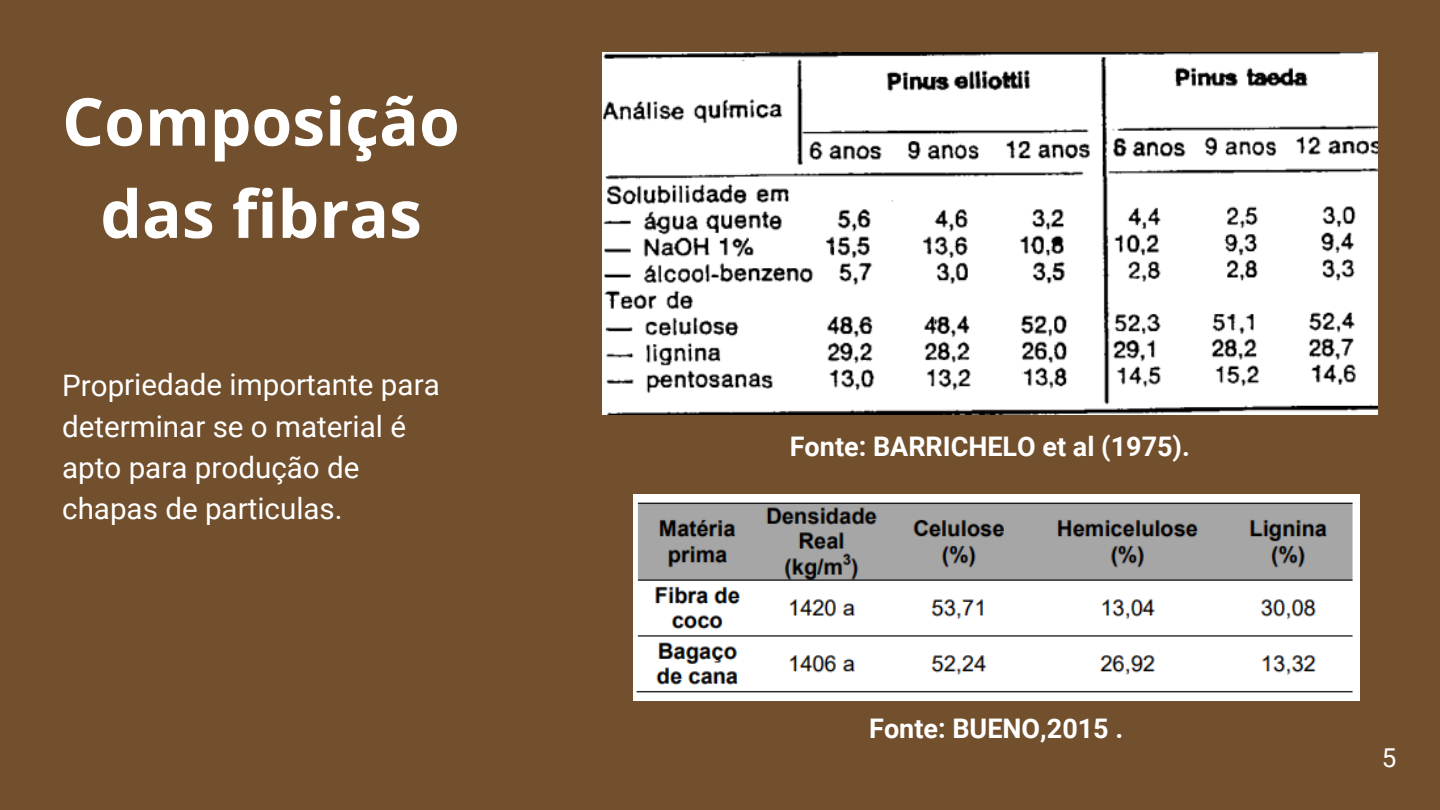
<style>
.page{position:relative;width:1440px;height:810px;background:#724f2d}
.page>*{position:absolute;margin:0;border:0;box-sizing:border-box;transform-origin:0 0}
.t1{font:700 66px "Open Sans";color:#fff}
.t2{font:29.6px/41.3px "Roboto";color:#fff}
.t3{font:700 27px "Roboto";color:#fff}
.t4{font:26px "Roboto";color:#fff}
</style>
<div class="page">
<img style="left:634px;top:495px;width:725px;height:206px">
<img style="left:603px;top:52px;width:775px;height:363px">
<p class="t1" style="left:62px;top:75px;width:399px">Composição</p>
<p class="t1" style="left:100px;top:167px;width:323px">das fibras</p>
<p class="t2" style="left:62px;top:365px;width:379px">Propriedade importante para determinar se o material é apto para produção de chapas de particulas.</p>
<p class="t3" style="left:790px;top:431px;width:402px">Fonte: BARRICHELO et al (1975).</p>
<p class="t3" style="left:869px;top:713px;width:256px">Fonte: BUENO,2015 .</p>
<p class="t4" style="left:1382px;top:743px;width:16px">5</p>
</div>
